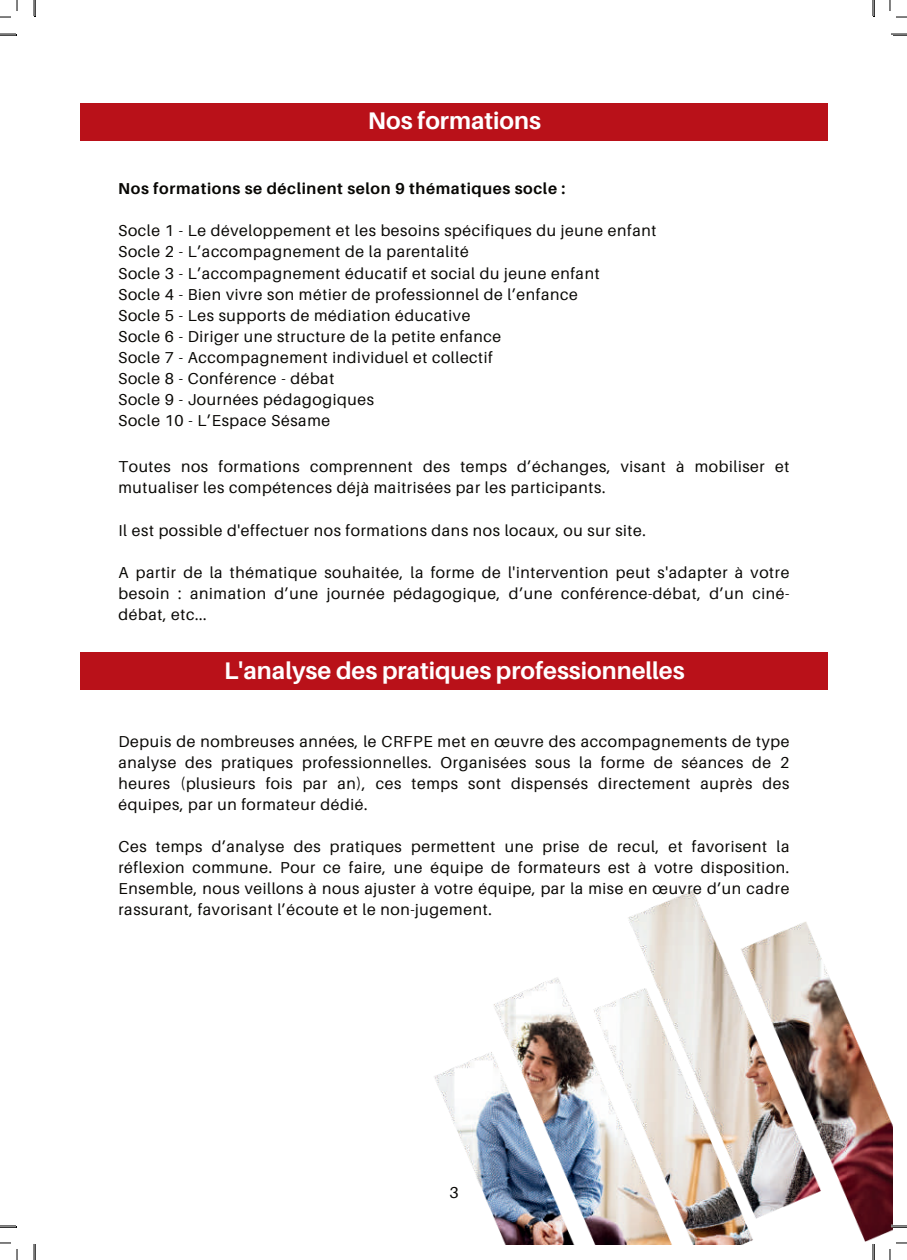
<style>
.page{position:relative;width:907px;height:1260px;background:#fff}
.page>*{position:absolute;margin:0;border:0;box-sizing:border-box;transform-origin:0 0}
.t1{font:700 24px "Aileron";color:#fff}
.t2{font:15.8px/21px "Aileron";letter-spacing:.04em;color:#080704;text-align:justify}
.t3{font:700 15.8px "Aileron";letter-spacing:.04em;color:#080704}
</style>
<div class="page">
<div style="left:80px;top:103px;width:747px;height:38px;background:#b91119"></div>
<img style="left:434px;top:890px;width:458px;height:354px">
<div style="left:80px;top:652px;width:747px;height:37px;background:#b91119"></div>
<hr style="left:871px;top:1243px;width:3px;height:16px;background:#fff">
<svg style="left:0;top:33px;width:17px;height:3px"></svg>
<svg style="left:891px;top:33px;width:16px;height:3px"></svg>
<svg style="left:0;top:1225px;width:17px;height:2px"></svg>
<svg style="left:891px;top:1224px;width:16px;height:3px"></svg>
<svg style="left:33px;top:0;width:3px;height:16px"></svg>
<svg style="left:33px;top:1244px;width:3px;height:15px"></svg>
<svg style="left:872px;top:0;width:3px;height:16px"></svg>
<svg style="left:872px;top:1243px;width:3px;height:16px"></svg>
<svg style="left:0;top:0;width:18px;height:18px"></svg>
<svg style="left:0;top:1242px;width:18px;height:17px"></svg>
<svg style="left:889px;top:0;width:18px;height:18px"></svg>
<svg style="left:888px;top:1241px;width:19px;height:18px"></svg>
<h1 class="t1" style="left:368px;top:108px;width:175px">Nos formations</h1>
<p class="t3" style="left:118px;top:180px;width:448px">Nos formations se déclinent selon 9 thématiques socle :</p>
<p class="t2" style="left:118px;top:220px;width:539px;text-align:left">Socle 1 - Le développement et les besoins spécifiques du jeune enfant Socle 2 - L’accompagnement de la parentalité<br>Socle 3 - L’accompagnement éducatif et social du jeune enfant<br>Socle 4 - Bien vivre son métier de professionnel de l’enfance<br>Socle 5 - Les supports de médiation éducative<br>Socle 6 - Diriger une structure de la petite enfance<br>Socle 7 - Accompagnement individuel et collectif<br>Socle 8 - Conférence - débat<br>Socle 9 - Journées pédagogiques<br>Socle 10 - L’Espace Sésame</p>
<p class="t2" style="left:118px;top:456px;width:672px">Toutes nos formations comprennent des temps d’échanges, visant à mobiliser et mutualiser les compétences déjà maitrisées par les participants.</p>
<p class="t2" style="left:118px;top:519px;width:529px">Il est possible d'effectuer nos formations dans nos locaux, ou sur site.</p>
<p class="t2" style="left:118px;top:562px;width:672px">A partir de la thématique souhaitée, la forme de l'intervention peut s'adapter à votre besoin : animation d’une journée pédagogique, d’une conférence-débat, d’un ciné&shy;débat, etc...</p>
<h1 class="t1" style="left:224px;top:657px;width:462px">L'analyse des pratiques professionnelles</h1>
<p class="t2" style="left:118px;top:730px;width:672px">Depuis de nombreuses années, le CRFPE met en œuvre des accompagnements de type analyse des pratiques professionnelles. Organisées sous la forme de séances de 2 heures (plusieurs fois par an), ces temps sont dispensés directement auprès des équipes, par un formateur dédié.</p>
<p class="t2" style="left:118px;top:836px;width:672px">Ces temps d’analyse des pratiques permettent une prise de recul, et favorisent la réflexion commune. Pour ce faire, une équipe de formateurs est à votre disposition.<br>Ensemble, nous veillons à nous ajuster à votre équipe, par la mise en œuvre d’un cadre rassurant, favorisant l’écoute et le non-jugement.</p>
<p class="t2" style="left:449px;top:1181px;width:11px">3</p>
</div>
